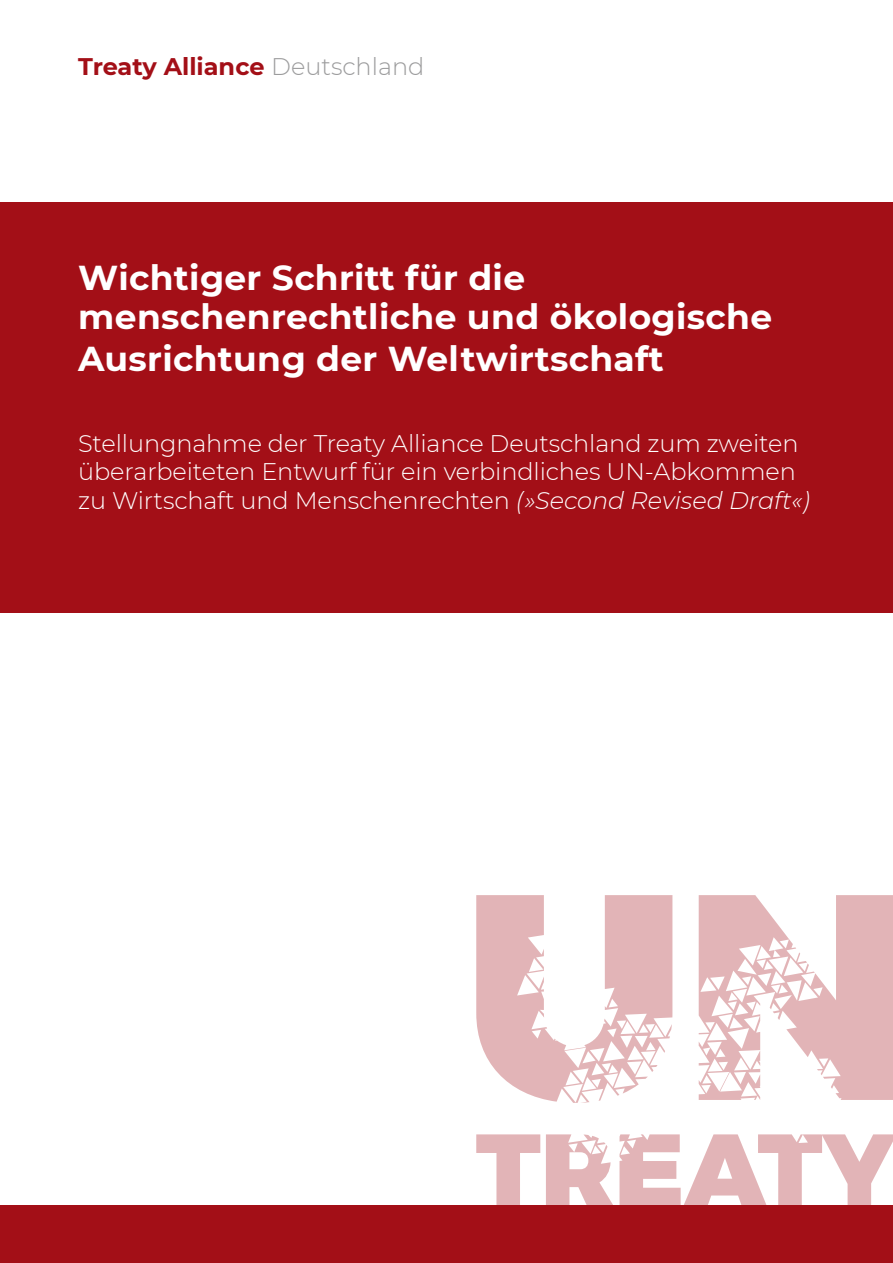
<style>
.page{position:relative;width:893px;height:1263px;background:#fff}
.page>*{position:absolute;margin:0;border:0;box-sizing:border-box;transform-origin:0 0}
.t1{font:700 34.5px/39px "Montserrat";letter-spacing:.01em;color:#fff}
.t2{font:300 24px/28.8px "Montserrat";letter-spacing:-.005em;color:#fff}
.t3{font:700 24px "Montserrat";color:#a30f17}
.s1{font-weight:300;color:#9c9c9d}
.s2{font-style:italic}
</style>
<div class="page">
<div style="left:0;top:202px;width:893px;height:410px;background:#a30f17"></div>
<svg style="left:476px;top:895px;width:196px;height:208px"></svg>
<svg style="left:699px;top:895px;width:194px;height:205px"></svg>
<svg style="left:476px;top:1134px;width:64px;height:71px"></svg>
<svg style="left:546px;top:1134px;width:67px;height:71px"></svg>
<svg style="left:619px;top:1134px;width:274px;height:71px"></svg>
<div style="left:0;top:1205px;width:893px;height:58px;background:#a30f17"></div>
<p class="t3" style="left:78px;top:56px;width:348px">Treaty Alliance <span class="s1">Deutschland</span></p>
<h1 class="t1" style="left:78px;top:260px;width:696px">Wichtiger Schritt für die menschenrechtliche und ökologische</h1>
<h1 class="t1" style="left:78px;top:341px;width:587px">Ausrichtung der Weltwirtschaft</h1>
<p class="t2" style="left:78px;top:431px;width:733px">Stellungnahme der Treaty Alliance Deutschland zum zweiten überarbeiteten Entwurf für ein verbindliches UN-Abkommen zu Wirtschaft und Menschenrechten <span class="s2">(»Second Revised Draft«)</span></p>
</div>
